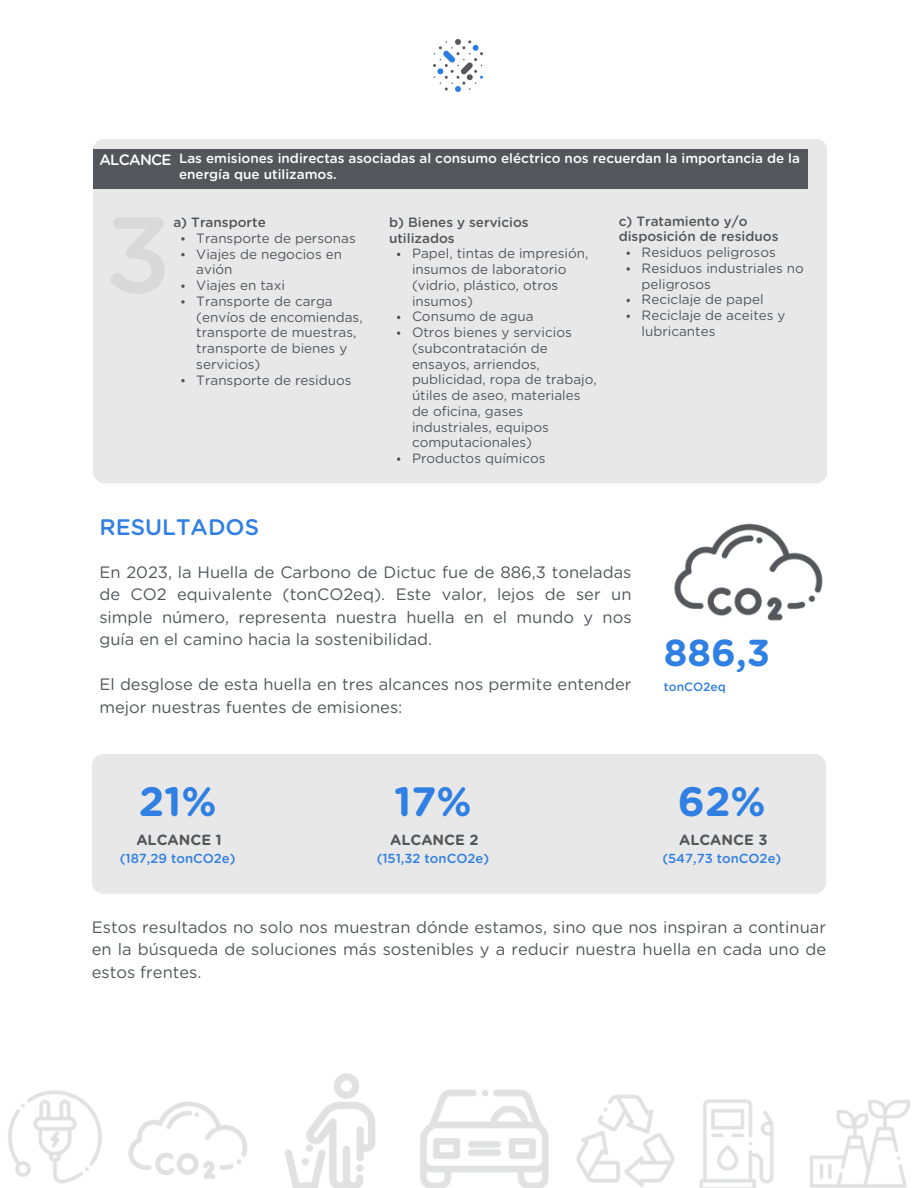
<style>
.page{position:relative;width:918px;height:1188px;background:#fff}
.page>*{position:absolute;margin:0;border:0;box-sizing:border-box;transform-origin:0 0}
.t1{font:700 40.95px "Gotham Rounded";color:#307fe2}
.t2{font:700 37.5px "Gotham Rounded";color:#307fe2}
.t3{font:500 22.5px "Gotham Rounded";color:#307fe2}
.t4{font:16.5px/22.5px "Gotham Rounded";color:#53565a;text-align:justify}
.t5{font:500 15px "Gotham Rounded";letter-spacing:-.05em;color:#fff}
.t6{font:700 14.7px "Gotham Rounded";color:#53565a}
.t7{font:13.5px/15.8px "Gotham Rounded";color:#53565a}
.t8{font:500 13.5px/15.8px "Gotham Rounded";color:#fff}
.t9{font:500 13.5px/15.8px "Gotham Rounded";color:#53565a}
.t10{font:500 13.05px "Gotham Rounded";color:#307fe2}
.t11{font:500 12px "Gotham Rounded";color:#307fe2}
</style>
<div class="page">
<img style="left:8px;top:1090px;width:94px;height:94px">
<img style="left:128px;top:1101px;width:119px;height:78px">
<img style="left:285px;top:1073px;width:90px;height:115px">
<img style="left:420px;top:1089px;width:129px;height:99px">
<img style="left:576px;top:1094px;width:99px;height:93px">
<img style="left:699px;top:1099px;width:75px;height:89px">
<img style="left:810px;top:1100px;width:100px;height:88px">
<img style="left:434px;top:39px;width:49px;height:52px">
<div style="left:94px;top:139px;width:733px;height:344px;background:#e8e8e8;border-radius:12px"></div>
<div style="left:93px;top:149px;width:715px;height:39px;background:#53565a"></div>
<svg style="left:181px;top:237px;width:4px;height:4px"></svg>
<svg style="left:181px;top:253px;width:4px;height:3px"></svg>
<svg style="left:181px;top:284px;width:4px;height:4px"></svg>
<svg style="left:181px;top:300px;width:4px;height:4px"></svg>
<svg style="left:181px;top:379px;width:4px;height:3px"></svg>
<svg style="left:397px;top:331px;width:3px;height:4px"></svg>
<svg style="left:397px;top:457px;width:3px;height:4px"></svg>
<svg style="left:627px;top:267px;width:3px;height:4px"></svg>
<img style="left:675px;top:523px;width:148px;height:98px">
<div style="left:92px;top:754px;width:734px;height:140px;background:#e8e8e8;border-radius:12px"></div>
<h3 class="t5" style="left:99px;top:153px;width:74px">ALCANCE</h3>
<h6 class="t8" style="left:179px;top:151px;width:623px">Las emisiones indirectas asociadas al consumo eléctrico nos recuerdan la importancia de la energía que utilizamos.</h6>
<p class="t9" style="left:173px;top:215px;width:94px">a) Transporte</p>
<h6 class="t7" style="left:196px;top:231px;width:161px">Transporte de personas</h6>
<p class="t7" style="left:196px;top:247px;width:147px">Viajes de negocios en avión</p>
<p class="t7" style="left:196px;top:278px;width:90px">Viajes en taxi</p>
<p class="t7" style="left:196px;top:294px;width:168px">Transporte de carga (envíos de encomiendas, transporte de muestras, transporte de bienes y servicios)</p>
<p class="t7" style="left:196px;top:373px;width:157px">Transporte de residuos</p>
<p class="t9" style="left:619px;top:214px;width:161px">c) Tratamiento y/o disposición de residuos</p>
<h6 class="t7" style="left:642px;top:245px;width:136px">Residuos peligrosos</h6>
<p class="t7" style="left:642px;top:261px;width:164px">Residuos industriales no peligrosos</p>
<p class="t7" style="left:642px;top:292px;width:123px">Reciclaje de papel</p>
<p class="t7" style="left:642px;top:308px;width:145px">Reciclaje de aceites y lubricantes</p>
<p class="t9" style="left:389px;top:215px;width:141px">b) Bienes y servicios utilizados</p>
<h6 class="t7" style="left:412px;top:246px;width:178px">Papel, tintas de impresión, insumos de laboratorio (vidrio, plástico, otros insumos)</h6>
<p class="t7" style="left:412px;top:309px;width:123px">Consumo de agua</p>
<p class="t7" style="left:412px;top:325px;width:186px">Otros bienes y servicios (subcontratación de ensayos, arriendos, publicidad, ropa de trabajo, útiles de aseo, materiales de oficina, gases industriales, equipos computacionales)</p>
<p class="t7" style="left:412px;top:451px;width:135px">Productos químicos</p>
<p class="t3" style="left:99px;top:517px;width:161px">RESULTADOS</p>
<h2 class="t4" style="left:99px;top:562px;width:534px">En 2023, la Huella de Carbono de Dictuc fue de 886,3 toneladas de CO2 equivalente (tonCO2eq). Este valor, lejos de ser un simple número, representa nuestra huella en el mundo y nos guía en el camino hacia la sostenibilidad.</h2>
<h4 class="t4" style="left:99px;top:674px;width:534px">El desglose de esta huella en tres alcances nos permite entender mejor nuestras fuentes de emisiones:</h4>
<p class="t2" style="left:664px;top:636px;width:108px">886,3</p>
<h5 class="t11" style="left:664px;top:682px;width:63px">tonCO2eq</h5>
<h1 class="t1" style="left:139px;top:784px;width:80px">21%</h1>
<p class="t1" style="left:394px;top:784px;width:79px">17%</p>
<h1 class="t1" style="left:678px;top:784px;width:89px">62%</h1>
<p class="t6" style="left:136px;top:833px;width:87px">ALCANCE 1</p>
<h1 class="t6" style="left:390px;top:833px;width:90px">ALCANCE 2</h1>
<h5 class="t6" style="left:679px;top:833px;width:90px">ALCANCE 3</h5>
<p class="t10" style="left:120px;top:853px;width:117px">(187,29 tonCO2e)</p>
<h1 class="t10" style="left:377px;top:853px;width:114px">(151,32 tonCO2e)</h1>
<h5 class="t10" style="left:662px;top:853px;width:120px">(547,73 tonCO2e)</h5>
<p class="t4" style="left:92px;top:916px;width:736px">Estos resultados no solo nos muestran dónde estamos, sino que nos inspiran a continuar en la búsqueda de soluciones más sostenibles y a reducir nuestra huella en cada uno de estos frentes.</p>
</div>
